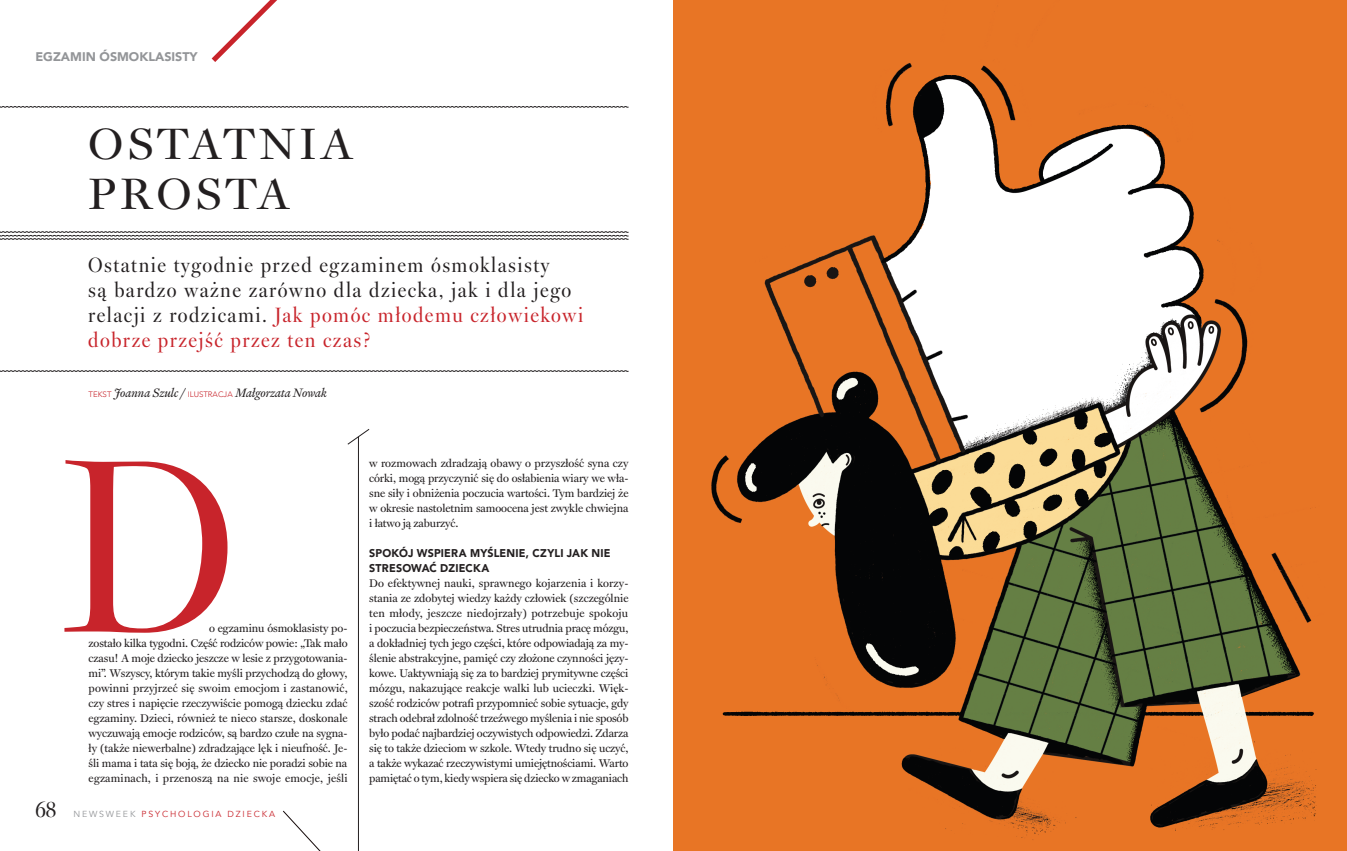
<style>
.page{position:relative;width:1347px;height:851px;background:#fff}
.page>*{position:absolute;margin:0;border:0;box-sizing:border-box;transform-origin:0 0}
.t1{font:253px "Vincent Pl Banner";color:#c8242b}
.t2{font:45px/50px "Vincent Pl Disp";letter-spacing:.11em;color:#231f20;scale:1.1 1}
.t3{font:22.5px "Vincent Pl Banner";color:#231f20}
.t4{font:21.25px/25px "Vincent Pl Banner";letter-spacing:.1em;color:#231f20}
.t5{font:italic 12.5px "Vincent Pl Mid";color:#231f20}
.t6{font:900 12.5px "Avenir";color:#939598}
.t7{font:11.25px/15px "Vincent Pl Text";letter-spacing:-.005em;color:#231f20;text-align:justify}
.t8{font:900 11.25px/15px "Avenir";letter-spacing:.02em;color:#231f20;scale:.95 1}
.t9{font:8.75px "Avenir";letter-spacing:.21em;color:#c8242b}
.s1{color:#c8242b}
.s2{font-family:"Avenir";font-weight:300;font-style:normal;font-size:7.88px;color:#c8242b}
.s3{color:#939598}
</style>
<div class="page">
<svg style="left:283px;top:810px;width:37px;height:40px"></svg>
<svg style="left:211px;top:0;width:66px;height:62px"></svg>
<svg style="left:0;top:370px;width:629px;height:2px"></svg>
<svg style="left:0;top:106px;width:629px;height:2px"></svg>
<svg style="left:0;top:231px;width:629px;height:9px"></svg>
<img style="left:673px;top:0;width:673px;height:850px">
<hr style="left:358px;top:436px;width:1px;height:414px;background:#231f20">
<svg style="left:347px;top:429px;width:22px;height:15px"></svg>
<p class="t6" style="left:35px;top:46px;width:164px">EGZAMIN ÓSMOKLASISTY</p>
<h2 class="t2" style="left:89px;top:119px;width:241px">OSTATNIA<br>PROSTA</h2>
<h3 class="t4" style="left:89px;top:252px;width:496px">Ostatnie tygodnie przed egzaminem ósmoklasisty<br>są bardzo ważne zarówno dla dziecka, jak i dla jego relacji z rodzicami. <span class="s1">Jak pomóc młodemu człowiekowi dobrze przejść przez ten czas?</span></h3>
<p class="t5" style="left:89px;top:385px;width:239px"><span class="s2">TEKST</span> Joanna Szulc / <span class="s2">ILUSTRACJA</span> Małgorzata Nowak</p>
<h1 class="t1" style="left:63px;top:400px;width:170px">D</h1>
<p class="t7" style="left:89px;top:620px;width:261px;text-indent:120px">o egzaminu ósmoklasisty po&shy;zostało kilka tygodni. Część rodziców powie: „Tak mało czasu! A moje dziecko jeszcze w lesie z przygotowania&shy;mi”. Wszyscy, którym takie myśli przychodzą do głowy, powinni przyjrzeć się swoim emocjom i zastanowić, czy stres i napięcie rzeczywiście pomogą dziecku zdać egzaminy. Dzieci, również te nieco starsze, doskonale wyczuwają emocje rodziców, są bardzo czułe na sygna&shy;ły (także niewerbalne) zdradzające lęk i nieufność. Je&shy;śli mama i tata się boją, że dziecko nie poradzi sobie na egzaminach, i przenoszą na nie swoje emocje, jeśli</p>
<h3 class="t3" style="left:35px;top:796px;width:22px">68</h3>
<p class="t9" style="left:73px;top:808px;width:203px"><span class="s3">NEWSWEEK</span> PSYCHOLOGIA DZIECKA</p>
<p class="t7" style="left:369px;top:455px;width:261px">w rozmowach zdradzają obawy o przyszłość syna czy córki, mogą przyczynić się do osłabienia wiary we wła&shy;sne siły i obniżenia poczucia wartości. Tym bardziej że w okresie nastoletnim samoocena jest zwykle chwiejna i łatwo ją zaburzyć.</p>
<p class="t8" style="left:369px;top:545px;width:256px">SPOKÓJ WSPIERA MYŚLENIE, CZYLI JAK NIE<br>STRESOWAĆ DZIECKA</p>
<p class="t7" style="left:369px;top:575px;width:261px">Do efektywnej nauki, sprawnego kojarzenia i korzy&shy;stania ze zdobytej wiedzy każdy człowiek (szczególnie ten młody, jeszcze niedojrzały) potrzebuje spokoju i poczucia bezpieczeństwa. Stres utrudnia pracę mózgu, a dokładniej tych jego części, które odpowiadają za my&shy;ślenie abstrakcyjne, pamięć czy złożone czynności języ&shy;kowe. Uaktywniają się za to bardziej prymitywne części mózgu, nakazujące reakcje walki lub ucieczki. Więk&shy;szość rodziców potrafi przypomnieć sobie sytuacje, gdy strach odebrał zdolność trzeźwego myślenia i nie sposób było podać najbardziej oczywistych odpowiedzi. Zdarza się to także dzieciom w szkole. Wtedy trudno się uczyć, a także wykazać rzeczywistymi umiejętnościami. Warto pamiętać o tym, kiedy wspiera się dziecko w zmaganiach</p>
</div>
